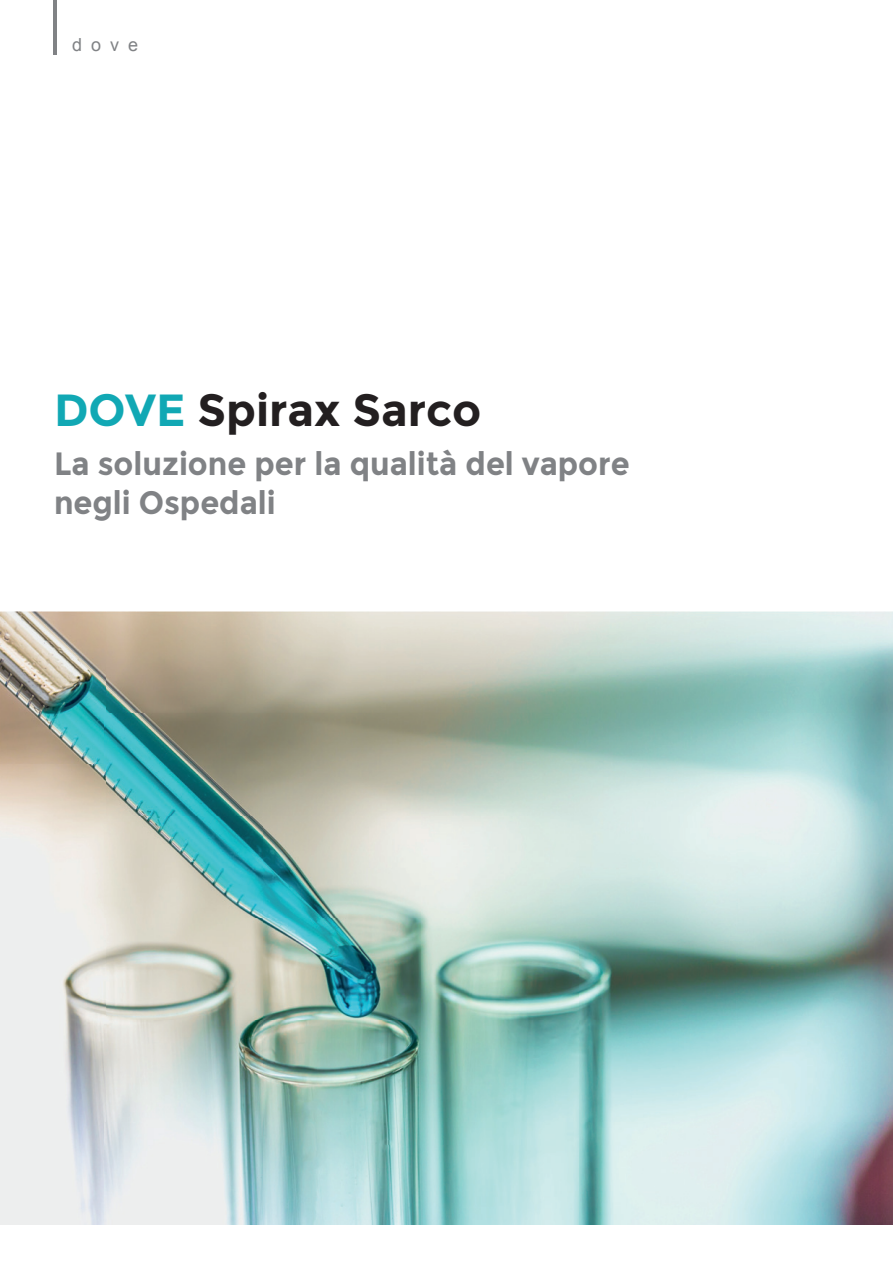
<style>
.page{position:relative;width:893px;height:1263px;background:#fff}
.page>*{position:absolute;margin:0;border:0;box-sizing:border-box;transform-origin:0 0}
.t1{font:700 45px "Montserrat";color:#231f20}
.t2{font:700 32.25px/39px "Montserrat";color:#808285;scale:.95 1}
.t3{font:18px "Arial";color:#808285}
.s1{color:#11a8b4}
</style>
<div class="page">
<img style="left:0;top:612px;width:893px;height:613px">
<hr style="left:53px;top:0;width:3px;height:54px;background:#808285">
<p class="t3" style="left:72px;top:33px;width:68px">dove</p>
<h1 class="t1" style="left:54px;top:384px;width:429px"><span class="s1">DOVE</span> Spirax Sarco</h1>
<p class="t2" style="left:54px;top:444px;width:607px">La soluzione per la qualità del vapore negli Ospedali</p>
</div>
